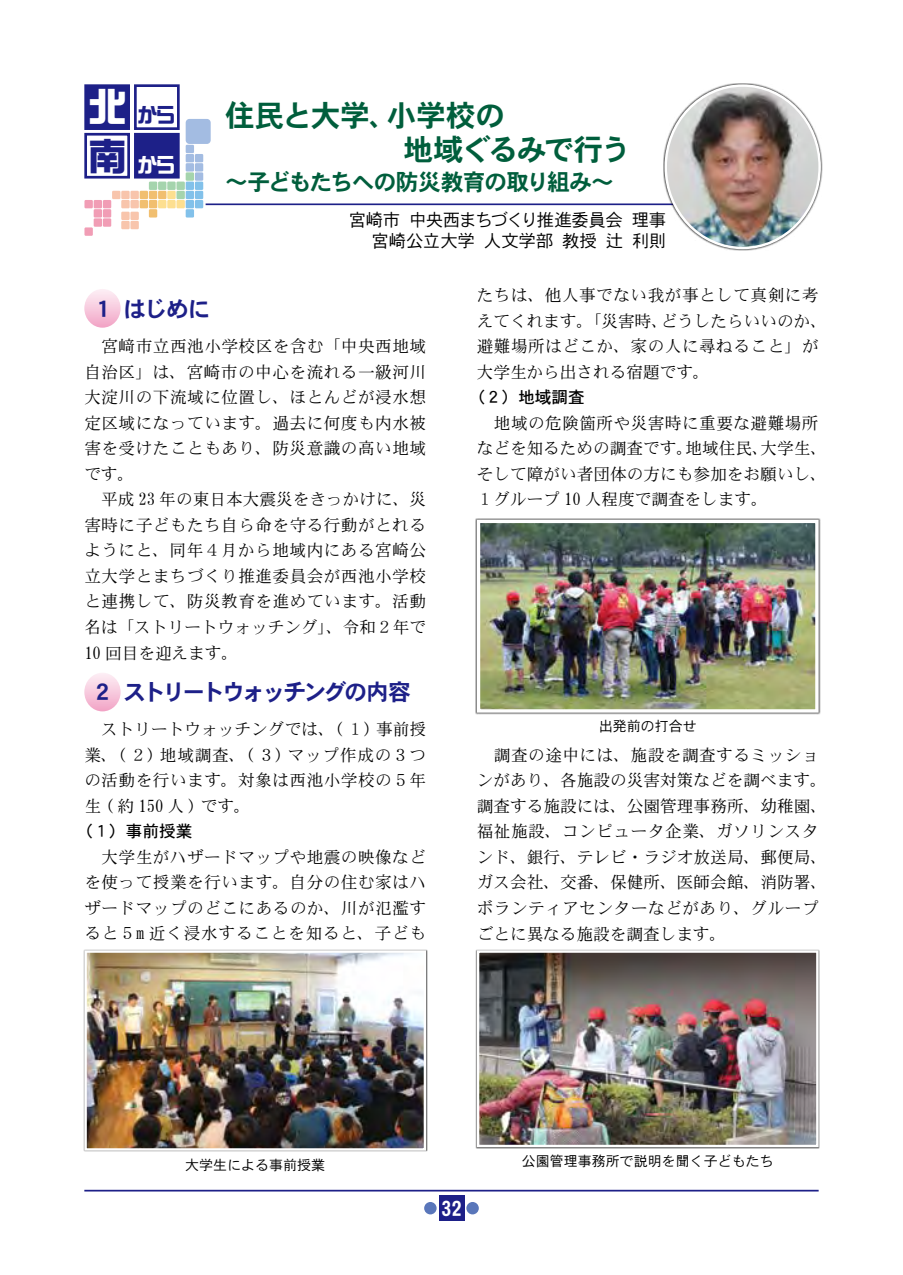
<style>
.page{position:relative;width:903px;height:1275px;background:#fff}
.page>*{position:absolute;margin:0;border:0;box-sizing:border-box;transform-origin:0 0}
.t1{font:38.5px "DF So Gei W9 WING RKSJ H";color:#fff}
.t2{font:38.5px "DF So Gei W9 WING RKSJ H";color:#1d2088}
.t3{font:29.75px/33.2px "DFHS Gothic W7 WIN RKSJ H";letter-spacing:-.035em;color:#005e3c}
.t4{font:22.75px "DFHS Gothic W7 WIN RKSJ H";letter-spacing:-.05em;color:#005e3c}
.t5{font:22.75px "DFHS Gothic W7 WIN RKSJ H";letter-spacing:-.115em;color:#1d2088}
.t6{font:22.75px "DFHS Gothic W7 WIN RKSJ H";letter-spacing:-.09em;color:#1d2088}
.t7{font:21px "DFHS Gothic W7 WIN RKSJ H";color:#fff}
.t8{font:20.12px "DF So Gei W9 WING RKSJ H";color:#fff}
.t9{font:20.12px "DF So Gei W9 WING RKSJ H";color:#1d2088}
.t10{font:17.5px/21px "DFHS Gothic W3 WIN RKSJ H";letter-spacing:-.03em;color:#000;text-align:right}
.t11{font:16.62px/25.6px "DFHS Mincho W3 WIN RKSJ H";letter-spacing:.03em;color:#000}
.t12{font:16.62px/25.6px "DFHS Mincho W3 WIN RKSJ H";letter-spacing:.005em;color:#000}
.t13{font:16.62px "DFHS Gothic W5 WIN RKSJ H";color:#000}
.t14{font:14px "DFHS Gothic W3 WIN RKSJ H";color:#000}
.s1{font-family:"DFHS Gothic W7 WING RKSJ H"}
</style>
<div class="page">
<hr style="left:84px;top:1190px;width:735px;height:1px;background:#1d2088">
<div style="left:439px;top:1196px;width:25px;height:25px;background:#1d2088"></div>
<div style="left:466px;top:1202px;width:13px;height:12px;background:#5976ba;border-radius:50%"></div>
<div style="left:424px;top:1202px;width:13px;height:12px;background:#5976ba;border-radius:50%"></div>
<hr style="left:206px;top:203px;width:584px;height:2px;background:#1d2088">
<div style="left:186px;top:145px;width:8px;height:8px;background:#a3bce2"></div>
<div style="left:186px;top:119px;width:25px;height:25px;background:#a3bce2;border-radius:4px"></div>
<div style="left:186px;top:154px;width:8px;height:8px;background:#a3bce2"></div>
<div style="left:195px;top:154px;width:8px;height:8px;background:#a3bce2"></div>
<div style="left:186px;top:163px;width:8px;height:9px;background:#a3bce2"></div>
<div style="left:195px;top:163px;width:8px;height:9px;background:#a3bce2"></div>
<div style="left:195px;top:172px;width:8px;height:9px;background:#a3bce2"></div>
<div style="left:176px;top:200px;width:9px;height:8px;background:#fddf90"></div>
<div style="left:167px;top:191px;width:9px;height:8px;background:#fddf90"></div>
<div style="left:167px;top:200px;width:9px;height:8px;background:#fddf90"></div>
<div style="left:158px;top:200px;width:8px;height:8px;background:#fddf90"></div>
<div style="left:186px;top:172px;width:8px;height:9px;background:#a5d4ad"></div>
<div style="left:176px;top:182px;width:9px;height:8px;background:#a5d4ad"></div>
<div style="left:176px;top:191px;width:9px;height:8px;background:#a5d4ad"></div>
<div style="left:167px;top:182px;width:9px;height:8px;background:#a5d4ad"></div>
<div style="left:158px;top:182px;width:8px;height:8px;background:#a5d4ad"></div>
<div style="left:149px;top:182px;width:8px;height:8px;background:#a5d4ad"></div>
<div style="left:130px;top:191px;width:9px;height:8px;background:#f8c5ac"></div>
<div style="left:130px;top:200px;width:9px;height:8px;background:#f8c5ac"></div>
<div style="left:130px;top:212px;width:9px;height:8px;background:#f8c5ac"></div>
<div style="left:121px;top:212px;width:9px;height:8px;background:#f8c5ac"></div>
<div style="left:130px;top:221px;width:9px;height:8px;background:#f8c5ac"></div>
<div style="left:121px;top:221px;width:9px;height:8px;background:#f8c5ac"></div>
<div style="left:121px;top:191px;width:9px;height:8px;background:#f8c5ac"></div>
<div style="left:112px;top:191px;width:8px;height:8px;background:#f8c5ac"></div>
<div style="left:121px;top:200px;width:9px;height:8px;background:#f8c5ac"></div>
<div style="left:103px;top:200px;width:8px;height:8px;background:#f19db5"></div>
<div style="left:103px;top:209px;width:8px;height:9px;background:#f19db5"></div>
<div style="left:94px;top:200px;width:8px;height:8px;background:#f19db5"></div>
<div style="left:84px;top:200px;width:9px;height:8px;background:#f19db5"></div>
<div style="left:84px;top:227px;width:9px;height:9px;background:#f19db5"></div>
<div style="left:94px;top:209px;width:8px;height:9px;background:#f19db5"></div>
<div style="left:103px;top:218px;width:8px;height:9px;background:#f19db5"></div>
<div style="left:94px;top:218px;width:8px;height:9px;background:#f19db5"></div>
<div style="left:158px;top:191px;width:8px;height:8px;background:#f1bf70"></div>
<div style="left:149px;top:191px;width:8px;height:8px;background:#f1bf70"></div>
<div style="left:149px;top:200px;width:8px;height:8px;background:#f1bf70"></div>
<div style="left:140px;top:191px;width:8px;height:8px;background:#f1bf70"></div>
<div style="left:140px;top:200px;width:8px;height:8px;background:#f1bf70"></div>
<div style="left:149px;top:209px;width:8px;height:9px;background:#f1bf70"></div>
<div style="left:186px;top:182px;width:8px;height:8px;background:#82c1ea"></div>
<div style="left:186px;top:191px;width:8px;height:8px;background:#82c1ea"></div>
<div style="left:195px;top:182px;width:8px;height:8px;background:#82c1ea"></div>
<div style="left:186px;top:200px;width:8px;height:8px;background:#82c1ea"></div>
<div style="left:195px;top:191px;width:8px;height:8px;background:#82c1ea"></div>
<div style="left:186px;top:209px;width:8px;height:9px;background:#82c1ea"></div>
<div style="left:195px;top:200px;width:8px;height:8px;background:#82c1ea"></div>
<div style="left:84px;top:84px;width:46px;height:46px;background:#1d2088;border:3px solid #1d2088"></div>
<div style="left:134px;top:84px;width:46px;height:46px;background:#fff;border:3px solid #1d2088"></div>
<div style="left:84px;top:133px;width:46px;height:46px;background:#fff;border:3px solid #1d2088"></div>
<div style="left:134px;top:133px;width:46px;height:46px;background:#1d2088;border:3px solid #1d2088"></div>
<div style="left:663px;top:83px;width:159px;height:167px;background:#000;opacity:.75"></div>
<img style="left:666px;top:86px;width:154px;height:162px">
<svg style="left:84px;top:289px;width:37px;height:39px"></svg>
<svg style="left:84px;top:673px;width:37px;height:38px"></svg>
<img style="left:87px;top:953px;width:336px;height:195px">
<div style="left:84px;top:950px;width:342px;height:201px;border:2px solid #fff"></div>
<img style="left:480px;top:953px;width:336px;height:191px">
<div style="left:477px;top:950px;width:342px;height:197px;border:2px solid #fff"></div>
<div style="left:475px;top:518px;width:345px;height:196px;background:#000;opacity:.75"></div>
<img style="left:481px;top:524px;width:334px;height:185px">
<div style="left:477px;top:520px;width:342px;height:193px;border:3px solid #fff"></div>
<h1 class="t1" style="left:88px;top:87px;width:40px">北</h1>
<h1 class="t2" style="left:88px;top:137px;width:40px">南</h1>
<p class="t9" style="left:138px;top:105px;width:38px">から</p>
<p class="t8" style="left:138px;top:154px;width:38px">から</p>
<h2 class="t3" style="left:403px;top:100px;width:229px;text-indent:-178px">住民と大学、小学校の<br>地域ぐるみで行う</h2>
<h3 class="t4" style="left:225px;top:171px;width:390px">～子どもたちへの防災教育の取り組み～</h3>
<p class="t10" style="left:331px;top:210px;width:337px">　宮崎市 中央西まちづくり推進委員会 理事宮崎公立大学 人文学部 教授 辻 利則</p>
<h3 class="t6" style="left:91px;top:297px;width:121px">１はじめに</h3>
<p class="t11" style="left:84px;top:334px;width:343px">　宮﨑市立西池小学校区を含む「中央西地域自治区」は、宮崎市の中心を流れる一級河川大淀川の下流域に位置し、ほとんどが浸水想定区域になっています。過去に何度も内水被害を受けたこともあり、防災意識の高い地域です。　　<br>　平成 23 年の東日本大震災をきっかけに、災害時に子どもたち自ら命を守る行動がとれるようにと、同年４月から地域内にある宮崎公立大学とまちづくり推進委員会が西池小学校と連携して、防災教育を進めています。活動名は「ストリートウォッチング」、令和２年で<br>10 回目を迎えます。</p>
<h3 class="t5" style="left:91px;top:681px;width:321px">２ストリートウォッチングの内容</h3>
<p class="t11" style="left:84px;top:717px;width:343px;text-align:justify">　ストリートウォッチングでは、( １) 事前授業、( ２) 地域調査、( ３) マップ作成の３つの活動を行います。対象は西池小学校の５年生(約150人)です。</p>
<p class="t13" style="left:76px;top:823px;width:118px">（１）事前授業</p>
<p class="t11" style="left:84px;top:845px;width:343px;text-align:justify">　大学生がハザードマップや地震の映像などを使って授業を行います。自分の住む家はハザードマップのどこにあるのか、川が氾濫すると５m 近く浸水することを知ると、子ども</p>
<p class="t11" style="left:477px;top:283px;width:352px">たちは、他人事でない我が事として真剣に考えてくれます。「災害時、どうしたらいいのか、避難場所はどこか、家の人に尋ねること」が大学生から出される宿題です。</p>
<p class="t13" style="left:468px;top:389px;width:118px">（２）地域調査</p>
<p class="t12" style="left:477px;top:410px;width:352px">　地域の危険箇所や災害時に重要な避難場所などを知るための調査です。地域住民、大学生、そして障がい者団体の方にも参加をお願いし、<br>１グループ 10 人程度で調査をします。</p>
<p class="t14" style="left:599px;top:719px;width:99px">出発前の打合せ</p>
<p class="t12" style="left:477px;top:742px;width:352px">　調査の途中には、施設を調査するミッションがあり、各施設の災害対策などを調べます。調査する施設には、公園管理事務所、幼稚園、福祉施設、コンピュータ企業、ガソリンスタンド、銀行、テレビ・ラジオ放送局、郵便局、ガス会社、交番、保健所、医師会館、消防署、ボランティアセンターなどがあり、グループごとに異なる施設を調査します。</p>
<p class="t14" style="left:185px;top:1157px;width:141px">大学生による事前授業</p>
<p class="t14" style="left:522px;top:1154px;width:253px">公園管理事務所で説明を聞く子どもたち</p>
<p class="t7" style="left:435px;top:1198px;width:28px"><span class="s1">1</span>32</p>
</div>
